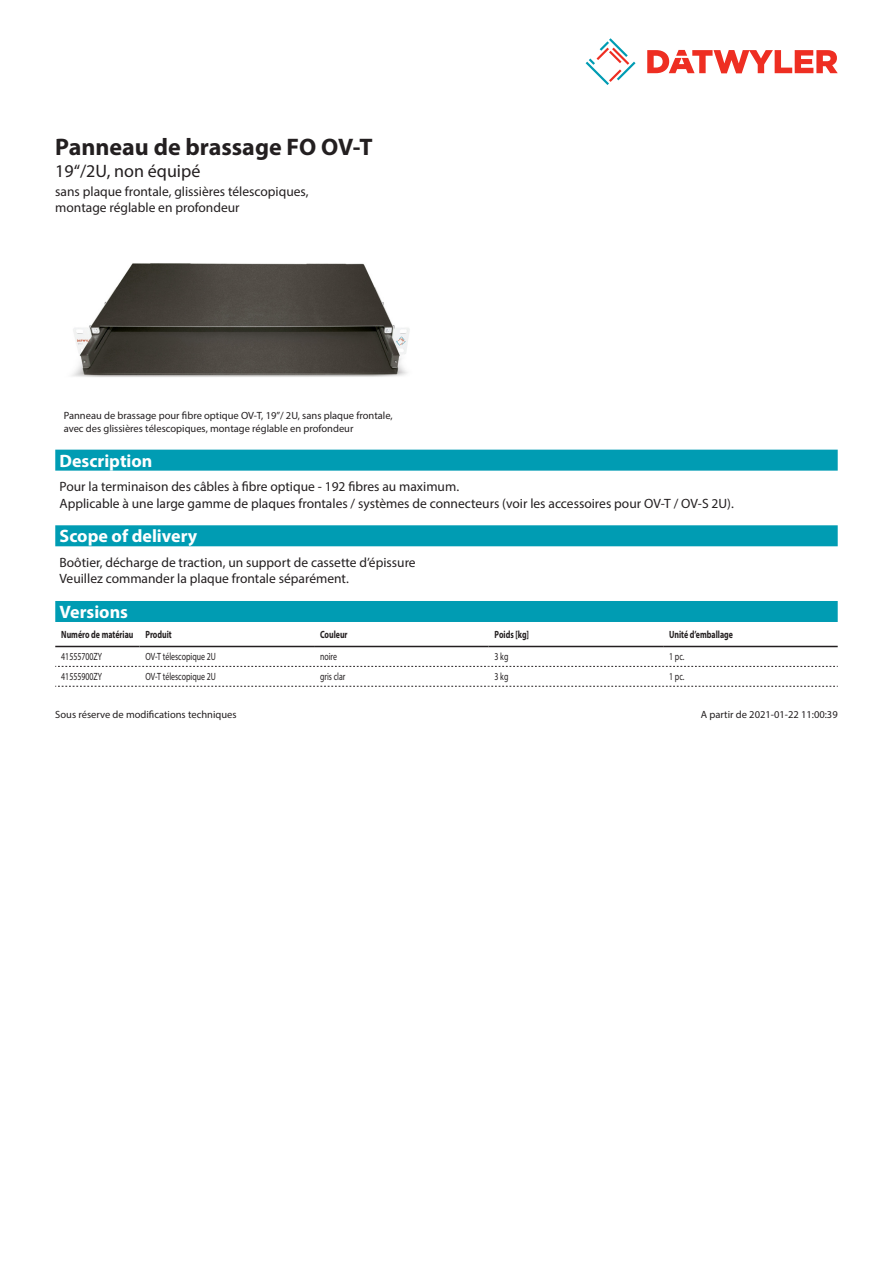
<style>
.page{position:relative;width:893px;height:1263px;background:#fff}
.page>*{position:absolute;margin:0;border:0;box-sizing:border-box;transform-origin:0 0}
.Product_Head{font:700 24px "Myriad Pro";color:#231f20}
.Standard_Head_Proper{font:700 18px "Myriad Pro";color:#fff}
.SubHead{font:18px "Myriad Pro";color:#231f20}
.Standard_text{font:13.5px/16.2px "Myriad Pro";color:#231f20}
.imagetext{font:10.5px/12.6px "Myriad Pro";color:#231f20}
.myriadlight{font:10.5px "Myriad Pro";color:#231f20;scale:.75 1}
.Footnote{font:10.5px "Myriad Pro";color:#231f20}
.myriadbold{font:700 10.5px "Myriad Pro";color:#231f20;scale:.75 1}
</style>
<div class="page">
<svg style="left:586px;top:38px;width:49px;height:47px"></svg>
<svg style="left:647px;top:50px;width:191px;height:23px"></svg>
<img style="left:72px;top:263px;width:338px;height:114px">
<div style="left:55px;top:601px;width:783px;height:21px;background:#009cb3"></div>
<hr style="left:55px;top:646px;width:85px;height:1px;background:#231f20">
<hr style="left:140px;top:646px;width:174px;height:1px;background:#231f20">
<hr style="left:314px;top:646px;width:175px;height:1px;background:#231f20">
<hr style="left:489px;top:646px;width:174px;height:1px;background:#231f20">
<hr style="left:663px;top:646px;width:175px;height:1px;background:#231f20">
<svg style="left:55px;top:666px;width:783px;height:1px"></svg>
<svg style="left:55px;top:686px;width:783px;height:1px"></svg>
<div style="left:55px;top:450px;width:783px;height:21px;background:#009cb3"></div>
<div style="left:55px;top:525px;width:783px;height:21px;background:#009cb3"></div>
<p class="Product_Head" style="left:55px;top:131px;width:319px">Panneau de brassage FO OV-T</p>
<p class="SubHead" style="left:55px;top:160px;width:147px">19“/2U, non équipé</p>
<p class="Standard_text" style="left:55px;top:183px;width:255px">sans plaque frontale, glissières télescopiques, montage réglable en profondeur</p>
<p class="imagetext" style="left:64px;top:409px;width:330px">Panneau de brassage pour fibre optique OV-T, 19”/ 2U, sans plaque frontale, avec des glissières télescopiques, montage réglable en profondeur</p>
<p class="Standard_Head_Proper" style="left:60px;top:449px;width:94px">Description</p>
<p class="Standard_text" style="left:60px;top:478px;width:676px">Pour la terminaison des câbles à fibre optique - 192 fibres au maximum.<br>Applicable à une large gamme de plaques frontales / systèmes de connecteurs (voir les accessoires pour OV-T / OV-S 2U).</p>
<p class="Standard_Head_Proper" style="left:60px;top:524px;width:139px">Scope of delivery</p>
<p class="Standard_text" style="left:60px;top:554px;width:358px">Boôtier, décharge de traction, un support de cassette d’épissure<br>Veuillez commander la plaque frontale séparément.</p>
<p class="Standard_Head_Proper" style="left:60px;top:600px;width:70px">Versions</p>
<p class="myriadbold" style="left:61px;top:627px;width:98px">Numéro de matériau</p>
<p class="myriadbold" style="left:146px;top:627px;width:37px">Produit</p>
<p class="myriadbold" style="left:320px;top:627px;width:38px">Couleur</p>
<p class="myriadbold" style="left:495px;top:627px;width:48px">Poids [kg]</p>
<p class="myriadbold" style="left:669px;top:627px;width:87px">Unité d’emballage</p>
<p class="myriadlight" style="left:61px;top:650px;width:56px">41555700ZY</p>
<p class="myriadlight" style="left:146px;top:650px;width:95px">OV-T télescopique 2U</p>
<p class="myriadlight" style="left:320px;top:650px;width:24px">noire</p>
<p class="myriadlight" style="left:495px;top:650px;width:20px">3 kg</p>
<p class="myriadlight" style="left:669px;top:650px;width:22px">1 pc.</p>
<p class="myriadlight" style="left:61px;top:670px;width:56px">41555900ZY</p>
<p class="myriadlight" style="left:146px;top:670px;width:95px">OV-T télescopique 2U</p>
<p class="myriadlight" style="left:320px;top:670px;width:35px">gris clar</p>
<p class="myriadlight" style="left:495px;top:670px;width:20px">3 kg</p>
<p class="myriadlight" style="left:669px;top:670px;width:22px">1 pc.</p>
<p class="Footnote" style="left:55px;top:708px;width:183px">Sous réserve de modifications techniques</p>
<p class="Footnote" style="left:701px;top:708px;width:138px">A partir de 2021-01-22 11:00:39</p>
</div>
